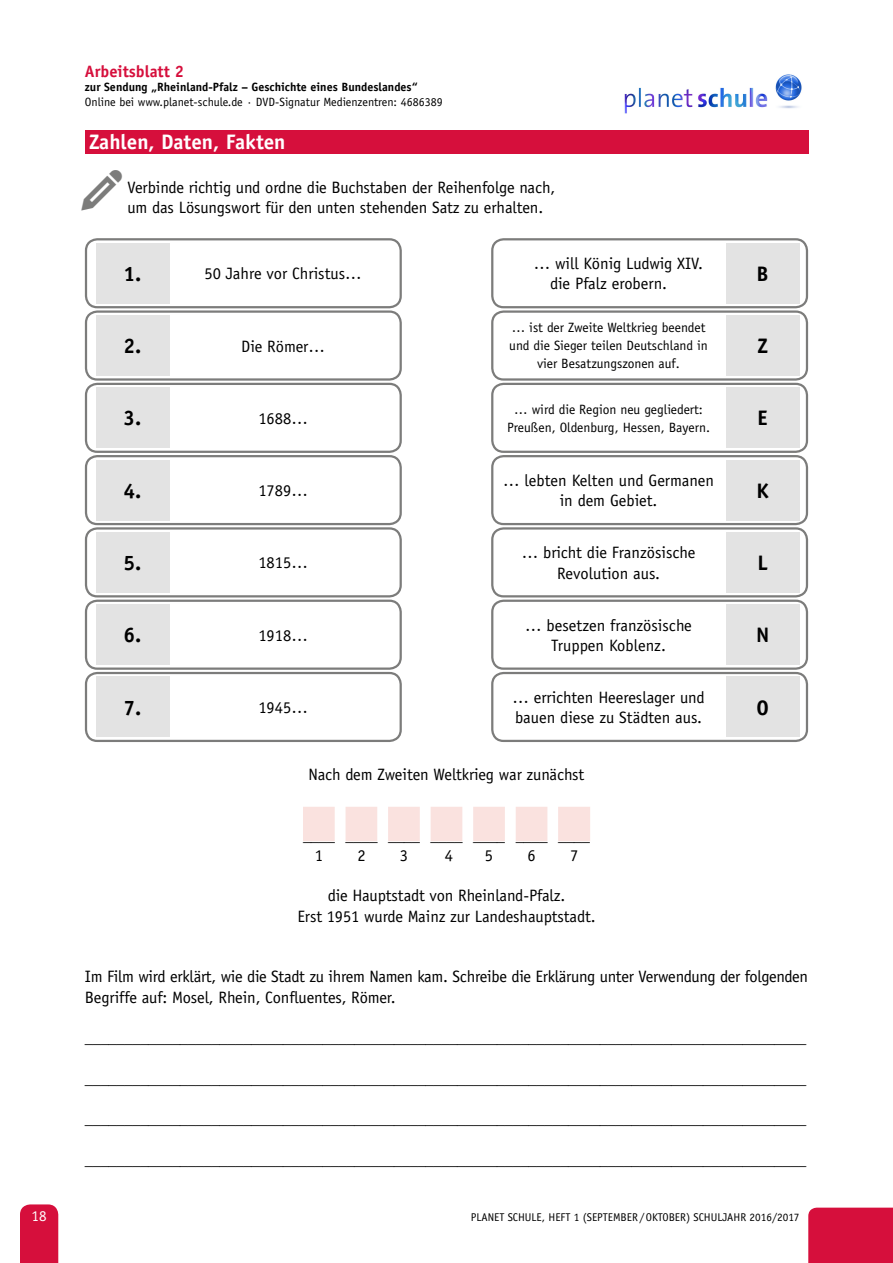
<style>
.page{position:relative;width:893px;height:1263px;background:#fff}
.page>*{position:absolute;margin:0;border:0;box-sizing:border-box;transform-origin:0 0}
.t1{font:700 21px "Officina Sans Std";color:#000}
.t2{font:700 21px "Officina Sans Std";color:#fff}
.t3{font:16.5px/20.2px "Officina Sans Std";letter-spacing:-.005em;color:#000}
.t4{font:700 16.5px "Officina Sans Std";color:#000}
.t5{font:700 16.5px "Officina Sans Std";color:#d60f3c}
.t6{font:15px "Officina Sans Std";color:#fff}
.t7{font:13.5px/18px "Officina Sans Std";color:#000;text-align:center}
.t8{font:12px "Officina Sans Std";color:#000}
.t9{font:700 12px "Officina Sans Std";color:#000}
.t10{font:11.25px "Officina Sans Std";color:#000}
</style>
<div class="page">
<div style="left:20px;top:1204px;width:38px;height:59px;background:#d60f3c"></div>
<div style="left:808px;top:1208px;width:84px;height:55px;background:#d60f3c"></div>
<div style="left:303px;top:807px;width:32px;height:34px;background:#fae2df"></div>
<div style="left:345px;top:807px;width:32px;height:34px;background:#fae2df"></div>
<div style="left:388px;top:807px;width:32px;height:34px;background:#fae2df"></div>
<div style="left:430px;top:807px;width:32px;height:34px;background:#fae2df"></div>
<div style="left:473px;top:807px;width:32px;height:34px;background:#fae2df"></div>
<div style="left:515px;top:807px;width:32px;height:34px;background:#fae2df"></div>
<div style="left:558px;top:807px;width:32px;height:34px;background:#fae2df"></div>
<div style="left:85px;top:130px;width:723px;height:23px;background:#d60f3c"></div>
<div style="left:85px;top:238px;width:317px;height:70px;border:2px solid #7c7c7b;border-radius:11px"></div>
<div style="left:96px;top:243px;width:73px;height:61px;background:#e3e3e3"></div>
<div style="left:491px;top:238px;width:317px;height:70px;border:2px solid #7c7c7b;border-radius:11px"></div>
<div style="left:725px;top:243px;width:74px;height:61px;background:#e3e3e3"></div>
<div style="left:85px;top:310px;width:317px;height:71px;border:2px solid #7c7c7b;border-radius:11px"></div>
<div style="left:96px;top:315px;width:73px;height:61px;background:#e3e3e3"></div>
<div style="left:85px;top:383px;width:317px;height:70px;border:2px solid #7c7c7b;border-radius:11px"></div>
<div style="left:96px;top:387px;width:73px;height:61px;background:#e3e3e3"></div>
<div style="left:85px;top:455px;width:317px;height:70px;border:2px solid #7c7c7b;border-radius:11px"></div>
<div style="left:96px;top:460px;width:73px;height:61px;background:#e3e3e3"></div>
<div style="left:85px;top:527px;width:317px;height:70px;border:2px solid #7c7c7b;border-radius:11px"></div>
<div style="left:96px;top:532px;width:73px;height:61px;background:#e3e3e3"></div>
<div style="left:85px;top:600px;width:317px;height:70px;border:2px solid #7c7c7b;border-radius:11px"></div>
<div style="left:96px;top:604px;width:73px;height:61px;background:#e3e3e3"></div>
<div style="left:85px;top:672px;width:317px;height:70px;border:2px solid #7c7c7b;border-radius:11px"></div>
<div style="left:96px;top:677px;width:73px;height:60px;background:#e3e3e3"></div>
<div style="left:491px;top:310px;width:317px;height:71px;border:2px solid #7c7c7b;border-radius:11px"></div>
<div style="left:491px;top:383px;width:317px;height:70px;border:2px solid #7c7c7b;border-radius:11px"></div>
<div style="left:491px;top:455px;width:317px;height:70px;border:2px solid #7c7c7b;border-radius:11px"></div>
<div style="left:491px;top:527px;width:317px;height:70px;border:2px solid #7c7c7b;border-radius:11px"></div>
<div style="left:491px;top:600px;width:317px;height:70px;border:2px solid #7c7c7b;border-radius:11px"></div>
<div style="left:491px;top:672px;width:317px;height:70px;border:2px solid #7c7c7b;border-radius:11px"></div>
<div style="left:725px;top:315px;width:74px;height:61px;background:#e3e3e3"></div>
<div style="left:725px;top:387px;width:74px;height:61px;background:#e3e3e3"></div>
<div style="left:725px;top:460px;width:74px;height:61px;background:#e3e3e3"></div>
<div style="left:725px;top:532px;width:74px;height:61px;background:#e3e3e3"></div>
<div style="left:725px;top:604px;width:74px;height:61px;background:#e3e3e3"></div>
<div style="left:725px;top:677px;width:74px;height:60px;background:#e3e3e3"></div>
<img style="left:624px;top:74px;width:178px;height:40px">
<p class="t5" style="left:85px;top:65px;width:100px">Arbeitsblatt 2</p>
<p class="t9" style="left:85px;top:83px;width:334px">zur Sendung „Rheinland-Pfalz – Geschichte eines Bundeslandes“</p>
<p class="t8" style="left:85px;top:97px;width:359px">Online bei www.planet-schule.de · DVD-Signatur Medienzentren: 4686389</p>
<p class="t2" style="left:89px;top:134px;width:198px">Zahlen, Daten, Fakten</p>
<p class="t3" style="left:127px;top:178px;width:429px">Verbinde richtig und ordne die Buchstaben der Reihenfolge nach, um das Lösungswort für den unten stehenden Satz zu erhalten.</p>
<p class="t1" style="left:124px;top:266px;width:19px">1.</p>
<p class="t3" style="left:204px;top:265px;width:159px">50 Jahre vor Christus…</p>
<p class="t3" style="left:550px;top:255px;width:154px;text-indent:-16px">… will König Ludwig XIV. die Pfalz erobern.</p>
<p class="t1" style="left:756px;top:266px;width:14px">B</p>
<p class="t1" style="left:124px;top:338px;width:19px">2.</p>
<p class="t3" style="left:241px;top:337px;width:85px">Die Römer…</p>
<p class="t1" style="left:124px;top:410px;width:19px">3.</p>
<p class="t3" style="left:258px;top:409px;width:51px">1688…</p>
<p class="t1" style="left:124px;top:483px;width:19px">4.</p>
<p class="t3" style="left:258px;top:482px;width:51px">1789…</p>
<p class="t1" style="left:124px;top:555px;width:19px">5.</p>
<p class="t3" style="left:258px;top:554px;width:51px">1815…</p>
<p class="t1" style="left:124px;top:627px;width:19px">6.</p>
<p class="t3" style="left:258px;top:626px;width:51px">1918…</p>
<p class="t1" style="left:124px;top:699px;width:19px">7.</p>
<p class="t3" style="left:258px;top:699px;width:51px">1945…</p>
<p class="t7" style="left:509px;top:320px;width:200px">… ist der Zweite Weltkrieg beendet und die Sieger teilen Deutschland in vier Besatzungszonen auf.</p>
<p class="t7" style="left:507px;top:401px;width:204px">… wird die Region neu gegliedert:<br>Preußen, Oldenburg, Hessen, Bayern.</p>
<p class="t3" style="left:503px;top:472px;width:212px;text-align:center">… lebten Kelten und Germanen in dem Gebiet.</p>
<p class="t3" style="left:521px;top:544px;width:175px;text-align:center">… bricht die Französische<br>Revolution aus.</p>
<p class="t3" style="left:525px;top:616px;width:168px;text-align:center">… besetzen französische<br>Truppen Koblenz.</p>
<p class="t3" style="left:512px;top:688px;width:194px">… errichten Heereslager und bauen diese zu Städten aus.</p>
<p class="t3" style="left:308px;top:765px;width:277px">Nach dem Zweiten Weltkrieg war zunächst</p>
<p class="t4" style="left:303px;top:829px;width:288px">____ ____ ____ ____ ____ ____ ____</p>
<p class="t3" style="left:315px;top:846px;width:10px">1</p>
<p class="t3" style="left:357px;top:846px;width:10px">2</p>
<p class="t3" style="left:400px;top:846px;width:10px">3</p>
<p class="t3" style="left:445px;top:846px;width:10px">4</p>
<p class="t3" style="left:485px;top:846px;width:10px">5</p>
<p class="t3" style="left:527px;top:846px;width:10px">6</p>
<p class="t3" style="left:570px;top:846px;width:10px">7</p>
<p class="t3" style="left:297px;top:887px;width:300px;text-align:center">die Hauptstadt von Rheinland-Pfalz.<br>Erst 1951 wurde Mainz zur Landeshauptstadt.</p>
<p class="t1" style="left:757px;top:338px;width:12px">Z</p>
<p class="t1" style="left:757px;top:410px;width:12px">E</p>
<p class="t1" style="left:756px;top:483px;width:14px">K</p>
<p class="t1" style="left:757px;top:555px;width:12px">L</p>
<p class="t1" style="left:756px;top:627px;width:15px">N</p>
<p class="t1" style="left:756px;top:699px;width:14px">O</p>
<p class="t3" style="left:85px;top:968px;width:724px">Im Film wird erklärt, wie die Stadt zu ihrem Namen kam. Schreibe die Erklärung unter Verwendung der folgenden<br>Begriffe auf: Mosel, Rhein, Confluentes, Römer.</p>
<p class="t4" style="left:85px;top:1031px;width:723px">___________________________________________________________________________________________</p>
<p class="t4" style="left:85px;top:1072px;width:723px">___________________________________________________________________________________________</p>
<p class="t4" style="left:85px;top:1112px;width:723px">___________________________________________________________________________________________</p>
<p class="t4" style="left:85px;top:1153px;width:723px">___________________________________________________________________________________________</p>
<p class="t6" style="left:32px;top:1210px;width:16px">18</p>
<p class="t10" style="left:471px;top:1213px;width:330px">PLANET SCHULE, HEFT 1 (SEPTEMBER / OKTOBER) SCHULJAHR 2016/2017</p>
</div>
